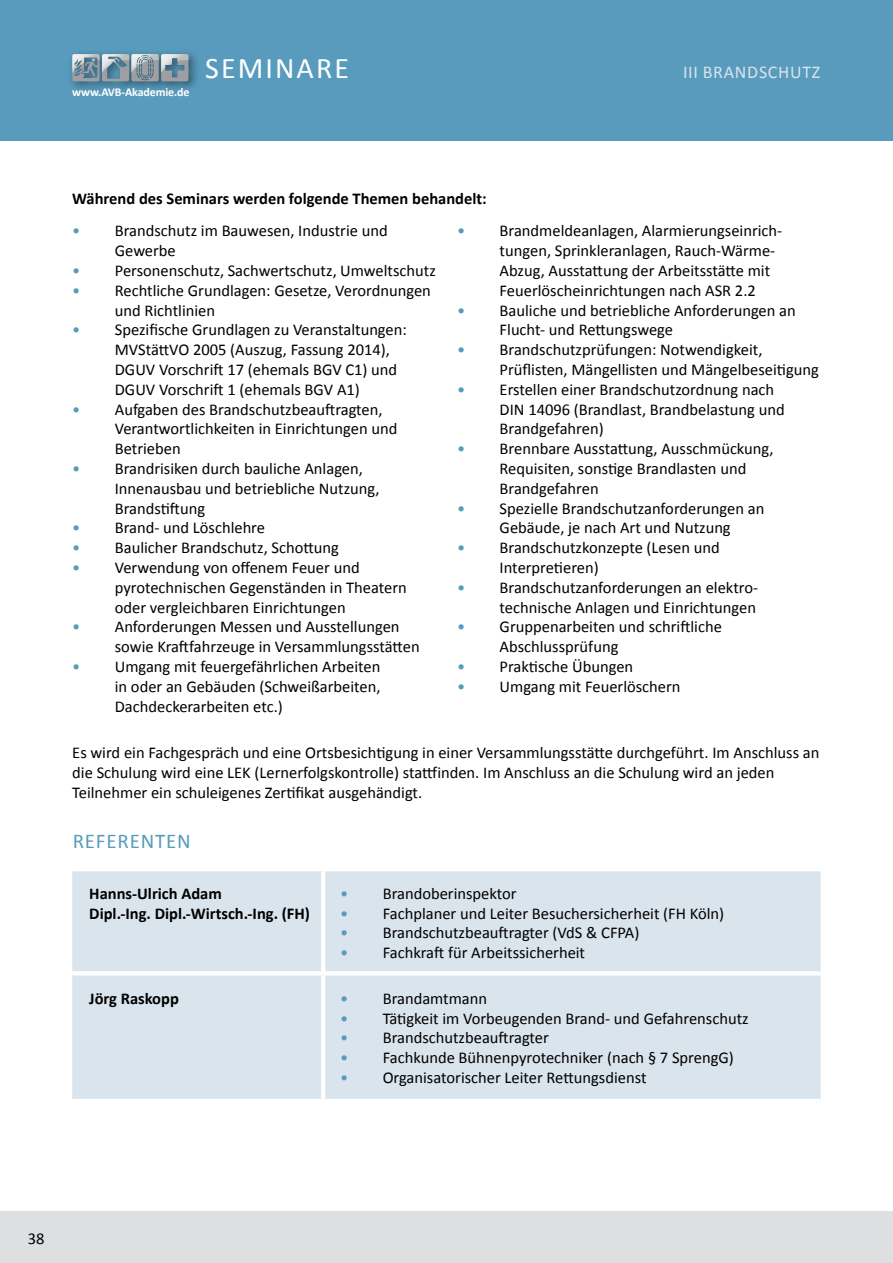
<style>
.page{position:relative;width:893px;height:1263px;background:#fff}
.page>*{position:absolute;margin:0;border:0;box-sizing:border-box;transform-origin:0 0}
.t1{font:30px "Calibri";letter-spacing:.07em;color:#fff}
.t2{font:21px "Calibri";color:#589bbd}
.t3{font:18px "Calibri";letter-spacing:.04em;color:#dae4ec}
.t4{font:16.5px/19.8px "Calibri";color:#000}
.t5{font:700 16.5px/19.8px "Calibri";color:#000}
.t6{font:700 12px "Calibri";letter-spacing:-.01em;color:#fff}
.s1{color:#589bbd}
</style>
<div class="page">
<div style="left:0;top:1212px;width:893px;height:51px;background:#dddfe1"></div>
<div style="left:0;top:0;width:893px;height:140px;background:#589bbd"></div>
<div style="left:72px;top:871px;width:749px;height:228px;background:#dae4ec"></div>
<hr style="left:321px;top:871px;width:4px;height:100px;background:#fff">
<hr style="left:72px;top:971px;width:251px;height:4px;background:#fff">
<hr style="left:323px;top:971px;width:498px;height:4px;background:#fff">
<hr style="left:321px;top:975px;width:4px;height:124px;background:#fff">
<div style="left:67px;top:49px;width:133px;height:43px;background:#000;opacity:.45"></div>
<svg style="left:72px;top:54px;width:116px;height:27px;background:#90a1aa"></svg>
<p class="t6" style="left:72px;top:85px;width:119px">www.AVB-Akademie.de</p>
<h1 class="t1" style="left:205px;top:49px;width:145px">SEM INARE</h1>
<p class="t3" style="left:683px;top:61px;width:53px">III Brands</p>
<p class="t3" style="left:768px;top:61px;width:54px">chutz</p>
<p class="t5" style="left:72px;top:188px;width:416px">Während des Seminars werden folgende Themen behandelt:</p>
<p class="t4" style="left:115px;top:221px;width:274px;text-indent:-43px"><span class="s1">•</span> Brandschutz im Bauwesen, Industrie und<br>Gewerbe</p>
<p class="t4" style="left:72px;top:261px;width:365px"><span class="s1">•</span> Personenschutz, Sachwertschutz, Umweltschutz</p>
<p class="t4" style="left:115px;top:280px;width:318px;text-indent:-43px"><span class="s1">•</span> Rechtliche Grundlagen: Gesetze, Verordnungen und Richtlinien</p>
<p class="t4" style="left:115px;top:320px;width:294px;text-indent:-43px"><span class="s1">•</span> Spezifische Grundlagen zu Veranstaltungen:<br>MVStättVO 2005 (Auszug, Fassung 2014), DGUV Vorschrift 17 (ehemals BGV C1) und DGUV Vorschrift 1 (ehemals BGV A1)</p>
<p class="t4" style="left:115px;top:399px;width:284px;text-indent:-43px"><span class="s1">•</span> Aufgaben des Brandschutzbeauftragten,<br>Verantwortlichkeiten in Einrichtungen und<br>Betrieben</p>
<p class="t4" style="left:115px;top:459px;width:266px;text-indent:-43px"><span class="s1">•</span> Brandrisiken durch bauliche Anlagen,<br>Innenausbau und betriebliche Nutzung,<br>Brandstiftung</p>
<p class="t4" style="left:72px;top:518px;width:194px"><span class="s1">•</span> Brand- und Löschlehre</p>
<p class="t4" style="left:72px;top:538px;width:268px"><span class="s1">•</span> Baulicher Brandschutz, Schottung</p>
<p class="t4" style="left:115px;top:558px;width:294px;text-indent:-43px"><span class="s1">•</span> Verwendung von offenem Feuer und pyrotechnischen Gegenständen in Theatern oder vergleichbaren Einrichtungen</p>
<p class="t4" style="left:115px;top:617px;width:306px;text-indent:-43px"><span class="s1">•</span> Anforderungen M essen und Ausstellungen sowie Kraftfahrzeuge in Versammlungsstätten</p>
<p class="t4" style="left:115px;top:657px;width:267px;text-align:justify;text-indent:-43px"><span class="s1">•</span> Umgang mit feuergefährlichen Arbeiten in oder an Gebäuden (Schweißarbeiten, Dachdeckerarbeiten etc.)</p>
<p class="t4" style="left:500px;top:221px;width:283px;text-indent:-43px"><span class="s1">•</span> Brandmeldeanlagen, Alarmierungseinrich&shy;tungen, Sprinkleranlagen, Rauch-Wärme-Abzug, Ausstattung der Arbeitsstätte mit Feuerlöscheinrichtungen nach ASR 2.2</p>
<p class="t4" style="left:500px;top:300px;width:298px;text-indent:-43px"><span class="s1">•</span> Bauliche und betriebliche Anforderungen an<br>Flucht- und Rettungswege</p>
<p class="t4" style="left:500px;top:340px;width:321px;text-indent:-43px"><span class="s1">•</span> Brandschutzprüfungen: Notwendigkeit,<br>Prüflisten, Mängellisten und Mängelbeseitigung</p>
<p class="t4" style="left:500px;top:379px;width:287px;text-indent:-43px"><span class="s1">•</span> Erstellen einer Brandschutzordnung nach<br>DIN 14096 (Brandlast, Brandbelastung und<br>Brandgefahren)</p>
<p class="t4" style="left:500px;top:439px;width:276px;text-indent:-43px"><span class="s1">•</span> Brennbare Ausstattung, Ausschmückung,<br>Requisiten, sonstige Brandlasten und<br>Brandgefahren</p>
<p class="t4" style="left:457px;top:498px;width:309px;text-align:center"><span class="s1">•</span> Spezielle Brandschutzanforderungen an<br>Gebäude, je nach Art und Nutzung</p>
<p class="t4" style="left:500px;top:538px;width:222px;text-indent:-43px"><span class="s1">•</span> Brandschutzkonzepte (Lesen und<br>Interpretieren)</p>
<p class="t4" style="left:457px;top:577px;width:301px;text-align:right"><span class="s1">•</span> Brandschutzanforderungen an elektro&shy;technische Anlagen und Einrichtungen</p>
<p class="t4" style="left:500px;top:617px;width:224px;text-indent:-43px"><span class="s1">•</span> Gruppenarbeiten und schriftliche<br>Abschlussprüfung</p>
<p class="t4" style="left:457px;top:657px;width:178px"><span class="s1">•</span> Praktische Übungen</p>
<p class="t4" style="left:457px;top:676px;width:225px"><span class="s1">•</span> Umgang mit Feuerlöschern</p>
<p class="t4" style="left:72px;top:743px;width:749px">Es wird ein Fachgespräch und eine Ortsbesichtigung in einer Versammlungsstätte durchgeführt. Im Anschluss an die Schulung wird eine LEK (Lernerfolgskontrolle) stattfinden. Im Anschluss an die Schulung wird an jeden<br>Teilnehmer ein schuleigenes Zertifikat ausgehändigt.</p>
<p class="t2" style="left:73px;top:828px;width:25px">Referenten</p>
<p class="t5" style="left:89px;top:883px;width:222px">Hanns-Ulrich Adam<br>Dipl.-Ing. Dipl.-Wirtsch.-Ing. (FH)</p>
<p class="t4" style="left:340px;top:883px;width:178px"><span class="s1">•</span> Brandoberinspektor</p>
<p class="t4" style="left:340px;top:903px;width:386px"><span class="s1">•</span> Fachplaner und Leiter Besuchersicherheit (FH Köln)</p>
<p class="t4" style="left:340px;top:923px;width:301px"><span class="s1">•</span> Brandschutzbeauftragter (VdS &amp; CFPA)</p>
<p class="t4" style="left:340px;top:943px;width:246px"><span class="s1">•</span> Fachkraft für Arbeitssicherheit</p>
<p class="t5" style="left:89px;top:988px;width:91px">Jörg Raskopp</p>
<p class="t4" style="left:340px;top:988px;width:149px"><span class="s1">•</span> Brandamtmann</p>
<p class="t4" style="left:340px;top:1008px;width:410px"><span class="s1">•</span> Tätigkeit im Vorbeugenden Brand- und Gefahrenschutz</p>
<p class="t4" style="left:340px;top:1028px;width:210px"><span class="s1">•</span> Brandschutzbeauftragter</p>
<p class="t4" style="left:340px;top:1048px;width:395px"><span class="s1">•</span> Fachkunde Bühnenpyrotechniker (nach § 7 SprengG)</p>
<p class="t4" style="left:340px;top:1067px;width:308px"><span class="s1">•</span> Organisatorischer Leiter Rettungsdienst</p>
<p class="t4" style="left:28px;top:1228px;width:18px">38</p>
</div>
